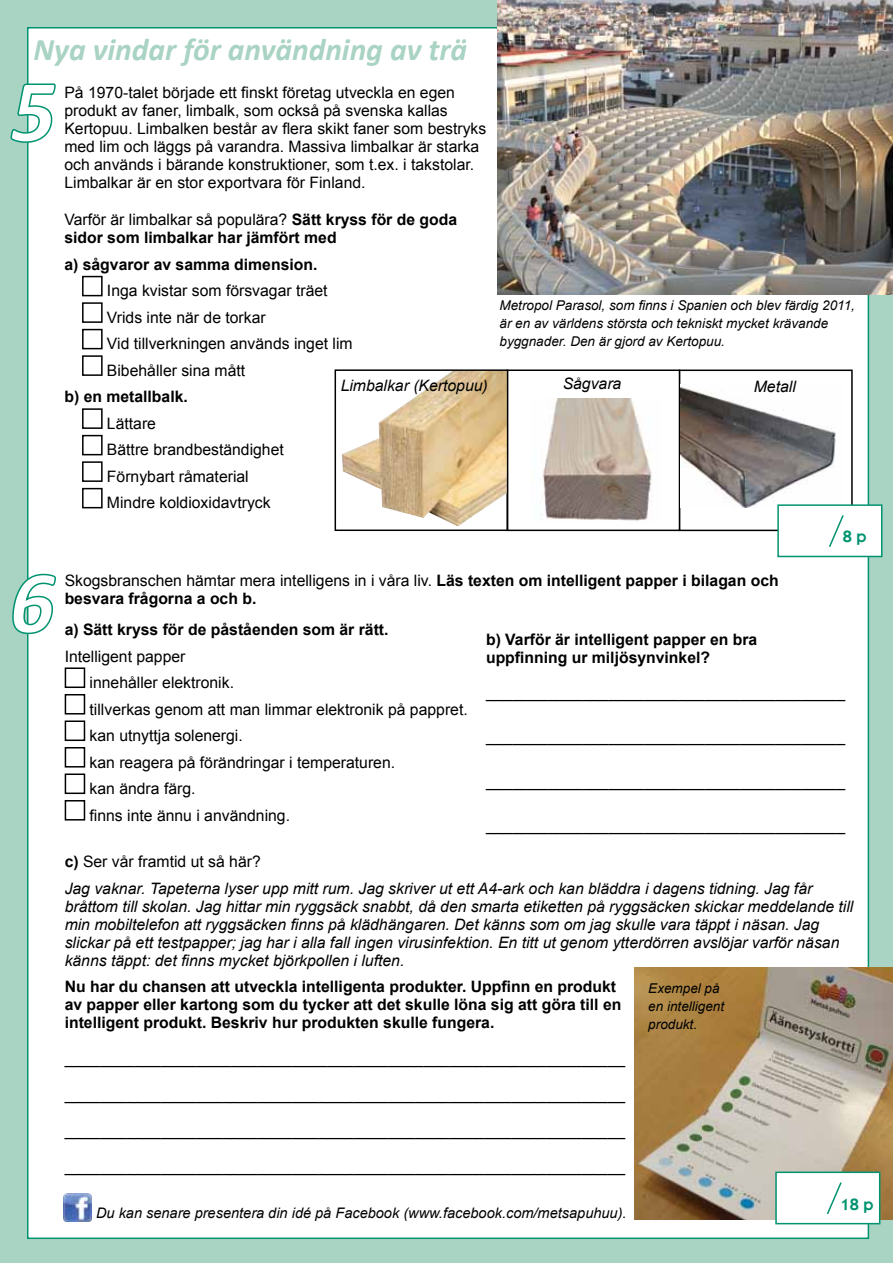
<style>
.page{position:relative;width:893px;height:1263px;background:#a9d3c3}
.page>*{position:absolute;margin:0;border:0;box-sizing:border-box;transform-origin:0 0}
.t1{font:italic 700 90px "Calibri";color:#fff}
.t2{font:italic 700 31.5px "Calibri";color:#a9d3c3}
.t3{font:600 16.5px "Itc Kabel";color:#009370}
.t4{font:15.75px/26.5px "Arial";color:#000}
.t5{font:700 15.75px/18px "Arial";color:#000}
.t6{font:italic 15.75px/18px "Arial";color:#000}
.t7{font:italic 14.55px "Arial";color:#000}
.t8{font:italic 13.5px/18px "Arial";color:#000}
.s1{font-weight:400}
.s2{font-weight:700;font-style:normal}
.s3{font-style:normal}
</style>
<div class="page">
<div style="left:27px;top:27px;width:842px;height:1212px;background:#fff;border:2px solid #009370"></div>
<img style="left:634px;top:967px;width:259px;height:252px">
<div style="left:82px;top:276px;width:21px;height:20px;border:2px solid #000"></div>
<div style="left:82px;top:302px;width:21px;height:21px;border:2px solid #000"></div>
<div style="left:82px;top:329px;width:21px;height:20px;border:2px solid #000"></div>
<div style="left:82px;top:355px;width:21px;height:21px;border:2px solid #000"></div>
<div style="left:82px;top:408px;width:21px;height:21px;border:2px solid #000"></div>
<div style="left:82px;top:435px;width:21px;height:20px;border:2px solid #000"></div>
<div style="left:82px;top:461px;width:21px;height:21px;border:2px solid #000"></div>
<div style="left:82px;top:488px;width:21px;height:20px;border:2px solid #000"></div>
<div style="left:65px;top:667px;width:20px;height:21px;border:2px solid #000"></div>
<div style="left:65px;top:694px;width:20px;height:20px;border:2px solid #000"></div>
<div style="left:65px;top:720px;width:20px;height:21px;border:2px solid #000"></div>
<div style="left:65px;top:747px;width:20px;height:20px;border:2px solid #000"></div>
<div style="left:65px;top:773px;width:20px;height:21px;border:2px solid #000"></div>
<div style="left:65px;top:800px;width:20px;height:20px;border:2px solid #000"></div>
<svg style="left:10px;top:82px;width:46px;height:62px"></svg>
<svg style="left:12px;top:573px;width:44px;height:62px"></svg>
<img style="left:540px;top:399px;width:112px;height:122px">
<div style="left:506px;top:369px;width:174px;height:162px;border:2px solid #000"></div>
<div style="left:679px;top:369px;width:174px;height:162px;border:2px solid #000"></div>
<img style="left:681px;top:384px;width:155px;height:123px">
<img style="left:497px;top:0;width:396px;height:295px">
<div style="left:776px;top:1172px;width:104px;height:51px;background:#fff"></div>
<div style="left:775px;top:1171px;width:105px;height:53px;border:2px solid #009370"></div>
<svg style="left:826px;top:1182px;width:16px;height:33px"></svg>
<img style="left:342px;top:372px;width:163px;height:154px">
<div style="left:335px;top:369px;width:173px;height:162px;border:2px solid #000"></div>
<div style="left:778px;top:505px;width:104px;height:51px;background:#fff"></div>
<div style="left:777px;top:504px;width:105px;height:53px;border:2px solid #009370"></div>
<svg style="left:829px;top:515px;width:15px;height:32px"></svg>
<img style="left:64px;top:1194px;width:27px;height:27px">
<h2 class="t2" style="left:34px;top:29px;width:435px">Nya vindar för användning av trä</h2>
<h1 class="t1" style="left:10px;top:54px;width:47px">5</h1>
<p class="t4" style="left:64px;top:83px;width:423px;line-height:18px">På 1970-talet började ett finskt företag utveckla en egen produkt av faner, limbalk, som också på svenska kallas Kertopuu. Limbalken består av flera skikt faner som bestryks med lim och läggs på varandra. Massiva limbalkar är starka och används i bärande konstruktioner, som t.ex. i takstolar.<br>Limbalkar är en stor exportvara för Finland.</p>
<p class="t5" style="left:64px;top:211px;width:394px"><span class="s1">Varför är limbalkar så populära?</span> Sätt kryss för de goda sidor som limbalkar har jämfört med</p>
<p class="t5" style="left:64px;top:256px;width:254px">a) sågvaror av samma dimension.</p>
<p class="t4" style="left:107px;top:278px;width:247px">Inga kvistar som försvagar träet<br>Vrids inte när de torkar<br>Vid tillverkningen används inget lim<br>Bibehåller sina mått</p>
<p class="t5" style="left:64px;top:388px;width:125px">b) en metallbalk.</p>
<p class="t4" style="left:107px;top:410px;width:178px">Lättare<br>Bättre brandbeständighet<br>Förnybart råmaterial<br>Mindre koldioxidavtryck</p>
<p class="t6" style="left:341px;top:376px;width:149px">Limbalkar (Kertopuu)</p>
<p class="t8" style="left:500px;top:296px;width:357px">Metropol Parasol, som finns i Spanien och blev färdig 2011, är en av världens största och tekniskt mycket krävande byggnader. Den är gjord av Kertopuu.</p>
<p class="t6" style="left:563px;top:375px;width:60px">Sågvara</p>
<p class="t6" style="left:754px;top:377px;width:44px">Metall</p>
<p class="t3" style="left:843px;top:527px;width:25px">8 p</p>
<h1 class="t1" style="left:9px;top:545px;width:47px">6</h1>
<p class="t5" style="left:65px;top:572px;width:715px"><span class="s1">Skogsbranschen hämtar mera intelligens in i våra liv.</span> Läs texten om intelligent papper i bilagan och besvara frågorna a och b.</p>
<p class="t5" style="left:65px;top:621px;width:325px">a) Sätt kryss för de påståenden som är rätt.</p>
<p class="t4" style="left:90px;top:643px;width:380px;text-indent:-25px">Intelligent papper<br>innehåller elektronik.<br>tillverkas genom att man limmar elektronik på pappret. kan utnyttja solenergi.<br>kan reagera på förändringar i temperaturen.<br>kan ändra färg.<br>finns inte ännu i användning.</p>
<p class="t6" style="left:65px;top:848px;width:749px;line-height:26.5px"><span class="s2">c)</span> <span class="s3">Ser vår framtid ut så här?<br></span>Jag vaknar. Tapeterna lyser upp mitt rum. Jag skriver ut ett A4-ark och kan bläddra i dagens tidning. Jag får</p>
<p class="t6" style="left:65px;top:897px;width:790px">bråttom till skolan. Jag hittar min ryggsäck snabbt, då den smarta etiketten på ryggsäcken skickar meddelande till min mobiltelefon att ryggsäcken finns på klädhängaren. Det känns som om jag skulle vara täppt i näsan. Jag slickar på ett testpapper; jag har i alla fall ingen virusinfektion. En titt ut genom ytterdörren avslöjar varför näsan känns täppt: det finns mycket björkpollen i luften.</p>
<p class="t5" style="left:65px;top:978px;width:558px">Nu har du chansen att utveckla intelligenta produkter. Uppfinn en produkt av papper eller kartong som du tycker att det skulle löna sig att göra till en intelligent produkt. Beskriv hur produkten skulle fungera.</p>
<p class="t4" style="left:65px;top:1045px;width:562px">________________________________________________________________</p>
<p class="t4" style="left:65px;top:1081px;width:562px">________________________________________________________________</p>
<p class="t4" style="left:65px;top:1117px;width:562px">________________________________________________________________</p>
<p class="t4" style="left:65px;top:1153px;width:562px">________________________________________________________________</p>
<p class="t5" style="left:486px;top:631px;width:273px">b) Varför är intelligent papper en bra uppfinning ur miljösynvinkel?</p>
<p class="t4" style="left:486px;top:679px;width:361px">_________________________________________</p>
<p class="t4" style="left:486px;top:724px;width:361px">_________________________________________</p>
<p class="t4" style="left:486px;top:768px;width:361px">_________________________________________</p>
<p class="t4" style="left:486px;top:813px;width:361px">_________________________________________</p>
<p class="t8" style="left:648px;top:979px;width:77px">Exempel på en intelligent produkt.</p>
<p class="t7" style="left:96px;top:1203px;width:532px">Du kan senare presentera din idé på Facebook (www.facebook.com/metsapuhuu).</p>
<p class="t3" style="left:841px;top:1194px;width:35px">18 p</p>
</div>
